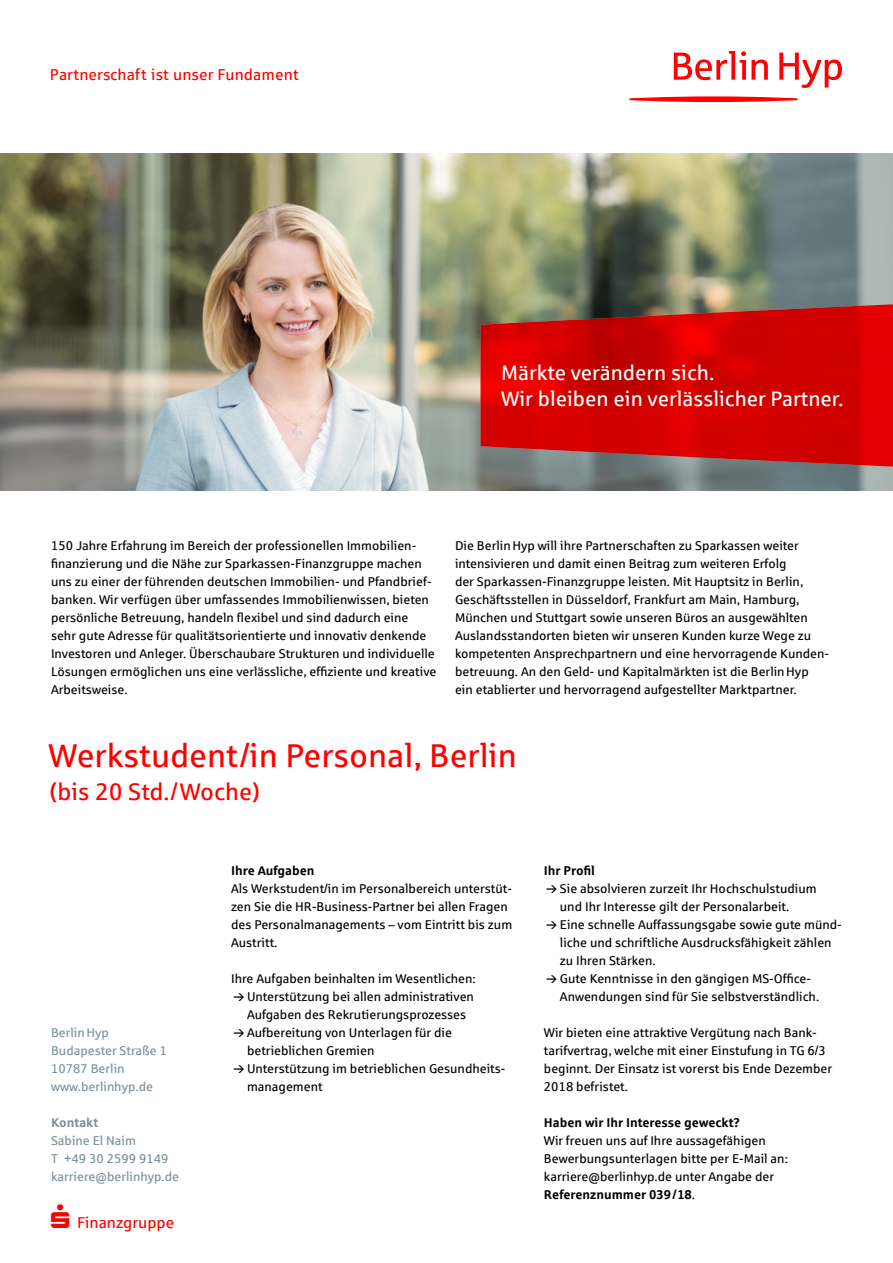
<style>
.page{position:relative;width:893px;height:1263px;background:#fff}
.page>*{position:absolute;margin:0;border:0;box-sizing:border-box;transform-origin:0 0}
.t1{font:33px "Sparkasse Rg";color:#f00}
.t2{font:24px "Sparkasse Rg";color:#f00}
.t3{font:21px/26.2px "Sparkasse Rg";color:#fff}
.t4{font:15.75px "Sparkasse Rg";color:#f00}
.t5{font:12.75px/18px "Sparkasse Rg";color:#000}
.t6{font:12.75px/18px "Sparkasse Rg";color:#7c909a}
.t7{font:700 12.75px "Sparkasse Rg";color:#000}
.t8{font:700 12.75px "Sparkasse Rg";color:#7c909a}
.s1{font-weight:700}
</style>
<div class="page">
<img style="left:0;top:153px;width:893px;height:337px">
<svg style="left:480px;top:296px;width:413px;height:179px;background:#c01a18"></svg>
<svg style="left:674px;top:51px;width:168px;height:37px"></svg>
<svg style="left:629px;top:96px;width:168px;height:6px"></svg>
<p class="t4" style="left:50px;top:65px;width:250px">Partnerschaft ist unser Fundament</p>
<h3 class="t3" style="left:501px;top:359px;width:344px">Märkte verändern sich.<br>Wir bleiben ein verlässlicher Partner.</h3>
<p class="t5" style="left:51px;top:537px;width:387px">150 Jahre Erfahrung im Bereich der professionellen Immobilien&shy;finanzierung und die Nähe zur Sparkassen-Finanzgruppe machen uns zu einer der führenden deutschen Immobilien- und Pfandbrief&shy;banken. Wir verfügen über umfassendes Immobilienwissen, bieten persönliche Betreuung, handeln flexibel und sind dadurch eine sehr gute Adresse für qualitätsorientierte und innovativ denkende Investoren und Anleger. Überschaubare Strukturen und individuelle Lösungen ermöglichen uns eine verlässliche, effiziente und kreative Arbeitsweise.</p>
<p class="t5" style="left:455px;top:537px;width:376px">Die BerlinHyp will ihre Partnerschaften zu Sparkassen weiter intensivieren und damit einen Beitrag zum weiteren Erfolg<br>der Sparkassen-Finanzgruppe leisten. Mit Hauptsitz in Berlin, Geschäftsstellen in Düsseldorf, Frankfurt am Main, Hamburg, München und Stuttgart sowie unseren Büros an ausgewählten Auslandsstandorten bieten wir unseren Kunden kurze Wege zu kompetenten Ansprechpartnern und eine hervorragende Kunden&shy;betreuung. An den Geld- und Kapitalmärkten ist die BerlinHyp ein etablierter und hervorragend aufgestellter Marktpartner.</p>
<h1 class="t1" style="left:49px;top:735px;width:470px">Werkstudent/in Personal, Berlin</h1>
<h2 class="t2" style="left:50px;top:776px;width:212px">(bis 20 Std./Woche)</h2>
<p class="t6" style="left:51px;top:1023px;width:118px">BerlinHyp<br>Budapester Straße 1<br>10787 Berlin www.berlinhyp.de</p>
<p class="t8" style="left:51px;top:1114px;width:49px">Kontakt</p>
<p class="t6" style="left:51px;top:1131px;width:130px">Sabine El Naim<br>T +49 30 2599 9149 karriere@berlinhyp.de</p>
<p class="t4" style="left:77px;top:1213px;width:99px">Finanzgruppe</p>
<p class="t7" style="left:231px;top:862px;width:85px">Ihre Aufgaben</p>
<p class="t5" style="left:231px;top:879px;width:283px">Als Werkstudent/in im Personalbereich unterstüt&shy;zen Sie die HR-Business-Partner bei allen Fragen des Personalmanagements – vom Eintritt bis zum Austritt.</p>
<p class="t5" style="left:247px;top:969px;width:259px;text-indent:-16px">Ihre Aufgaben beinhalten im Wesentlichen:<br>Unterstützung bei allen administrativen Aufgaben des Rekrutierungsprozesses Aufbereitung von Unterlagen für die betrieblichen Gremien<br>Unterstützung im betrieblichen Gesundheits&shy;management</p>
<p class="t7" style="left:544px;top:862px;width:53px">Ihr Profil</p>
<p class="t5" style="left:560px;top:879px;width:283px">Sie absolvieren zurzeit Ihr Hochschulstudium und Ihr Interesse gilt der Personalarbeit.<br>Eine schnelle Auffassungsgabe sowie gute münd&shy;liche und schriftliche Ausdrucksfähigkeit zählen zu Ihren Stärken.<br>Gute Kenntnisse in den gängigen MS-Office-Anwendungen sind für Sie selbstverständlich.</p>
<p class="t5" style="left:544px;top:1023px;width:290px">Wir bieten eine attraktive Vergütung nach Bank&shy;tarifvertrag, welche mit einer Einstufung in TG 6/3 beginnt. Der Einsatz ist vorerst bis Ende Dezember 2018 befristet.</p>
<p class="t7" style="left:544px;top:1114px;width:198px">Haben wir Ihr Interesse geweckt?</p>
<p class="t5" style="left:544px;top:1131px;width:245px">Wir freuen uns auf Ihre aussagefähigen Bewerbungsunterlagen bitte per E-Mail an: karriere@berlinhyp.de unter Angabe der <span class="s1">Referenznummer 039/18</span>.</p>
</div>
